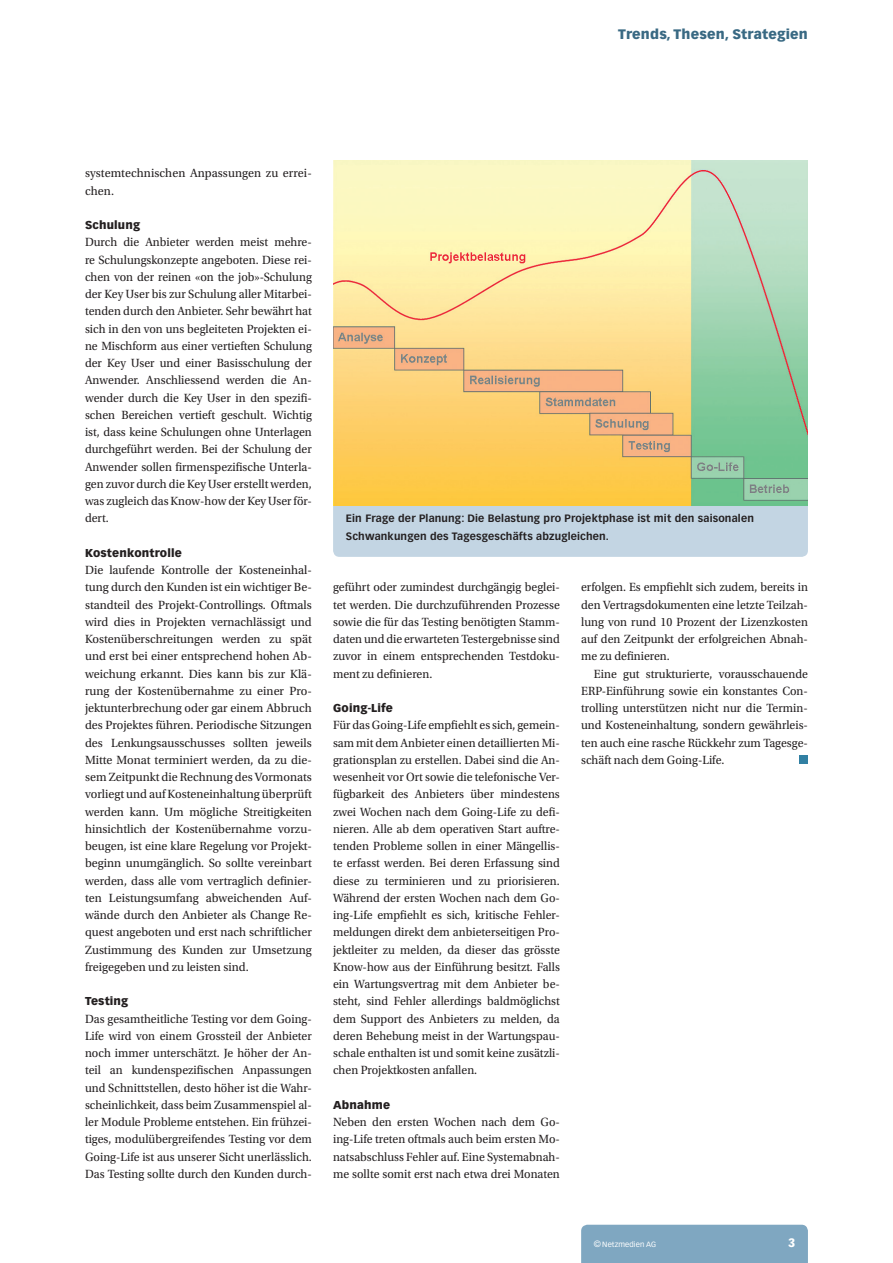
<style>
.page{position:relative;width:893px;height:1263px;background:#fff}
.page>*{position:absolute;margin:0;border:0;box-sizing:border-box;transform-origin:0 0}
.t1{font:900 13.5px "Vectora LT Std";letter-spacing:.015em;color:#396983}
.t2{font:12.45px/17.2px "Utopia Std";color:#231f20;text-align:justify;scale:.95 1}
.t3{font:12.45px/17.2px "Utopia Std";color:#231f20}
.t4{font:900 12px "Vectora LT Std";color:#fff}
.t5{font:900 11.25px "Vectora LT Std";letter-spacing:.015em;color:#231f20}
.t6{font:700 10.5px/17.2px "Vectora LT Std";letter-spacing:.015em;color:#231f20}
.t7{font:7.5px "Vectora LT Std";letter-spacing:.015em;color:#fff}
.s1{font-size:9px}
</style>
<div class="page">
<div style="left:333px;top:488px;width:475px;height:69px;background:#c3d5e3;border-radius:6px"></div>
<img style="left:333px;top:160px;width:475px;height:345px">
<div style="left:581px;top:1225px;width:227px;height:38px;background:#7fa7c1"></div>
<div style="left:799px;top:755px;width:9px;height:9px;background:#3180a3"></div>
<p class="t1" style="left:618px;top:26px;width:191px">Trends, Thesen, Strategien</p>
<p class="t3" style="left:85px;top:165px;width:228px">systemtechnischen Anpassungen zu errei&shy;chen.</p>
<p class="t5" style="left:85px;top:218px;width:57px">Schulung</p>
<p class="t2" style="left:85px;top:234px;width:240px">Durch die Anbieter werden meist mehre&shy;re Schulungskonzepte angeboten. Diese rei&shy;chen von der reinen «on the job»-Schulung der Key User bis zur Schulung aller Mitarbei&shy;tenden durch den Anbieter. Sehr bewährt hat sich in den von uns begleiteten Projekten ei&shy;ne Mischform aus einer vertieften Schulung der Key User und einer Basisschulung der Anwender. Anschliessend werden die An&shy;wender durch die Key User in den spezifi&shy;schen Bereichen vertieft geschult. Wichtig ist, dass keine Schulungen ohne Unterlagen durchgeführt werden. Bei der Schulung der Anwender sollen firmenspezifische Unterla&shy;gen zuvor durch die Key User erstellt werden, was zugleich das Know-how der Key User för&shy;dert.</p>
<p class="t5" style="left:85px;top:546px;width:98px">Kostenkontrolle</p>
<p class="t3" style="left:85px;top:562px;width:228px;text-align:justify">Die laufende Kontrolle der Kosteneinhal&shy;tung durch den Kunden ist ein wichtiger Be&shy;standteil des Projekt-Controllings. Oftmals wird dies in Projekten vernachlässigt und Kostenüberschreitungen werden zu spät und erst bei einer entsprechend hohen Ab&shy;weichung erkannt. Dies kann bis zur Klä&shy;rung der Kostenübernahme zu einer Pro&shy;jektunterbrechung oder gar einem Abbruch des Projektes führen. Periodische Sitzungen des Lenkungsausschusses sollten jeweils Mitte Monat terminiert werden, da zu die&shy;sem Zeitpunkt die Rechnung des Vormonats vorliegt und auf Kosteneinhaltung überprüft werden kann. Um mögliche Streitigkeiten hinsichtlich der Kostenübernahme vorzu&shy;beugen, ist eine klare Regelung vor Projekt&shy;beginn unumgänglich. So sollte vereinbart werden, dass alle vom vertraglich definier&shy;ten Leistungsumfang abweichenden Auf&shy;wände durch den Anbieter als Change Re&shy;quest angeboten und erst nach schriftlicher Zustimmung des Kunden zur Umsetzung freigegeben und zu leisten sind.</p>
<p class="t5" style="left:85px;top:994px;width:45px">Testing</p>
<p class="t2" style="left:85px;top:1010px;width:240px">Das gesamtheitliche Testing vor dem Going-Life wird von einem Grossteil der Anbieter noch immer unterschätzt. Je höher der An&shy;teil an kundenspezifischen Anpassungen und Schnittstellen, desto höher ist die Wahr&shy;scheinlichkeit, dass beim Zusammenspiel al&shy;ler Module Probleme entstehen. Ein frühzei&shy;tiges, modulübergreifendes Testing vor dem Going-Life ist aus unserer Sicht unerlässlich.<br>Das Testing sollte durch den Kunden durch-</p>
<p class="t6" style="left:346px;top:510px;width:410px">Ein Frage der Planung: Die Belastung pro Projektphase ist mit den saisonalen<br>Schwankungen des Tagesgeschäfts abzugleichen.</p>
<p class="t2" style="left:333px;top:579px;width:240px">geführt oder zumindest durchgängig beglei&shy;tet werden. Die durchzuführenden Prozesse sowie die für das Testing benötigten Stamm&shy;daten und die erwarteten Testergebnisse sind zuvor in einem entsprechenden Testdoku&shy;ment zu definieren.</p>
<p class="t5" style="left:333px;top:701px;width:61px">Going-Life</p>
<p class="t2" style="left:333px;top:717px;width:240px">Für das Going-Life empfiehlt es sich, gemein&shy;sam mit dem Anbieter einen detaillierten Mi&shy;grationsplan zu erstellen. Dabei sind die An&shy;wesenheit vor Ort sowie die telefonische Ver&shy;fügbarkeit des Anbieters über mindestens zwei Wochen nach dem Going-Life zu defi&shy;nieren. Alle ab dem operativen Start auftre&shy;tenden Probleme sollen in einer Mängellis&shy;te erfasst werden. Bei deren Erfassung sind diese zu terminieren und zu priorisieren.<br>Während der ersten Wochen nach dem Go&shy;ing-Life empfiehlt es sich, kritische Fehler&shy;meldungen direkt dem anbieterseitigen Pro&shy;jektleiter zu melden, da dieser das grösste Know-how aus der Einführung besitzt. Falls ein Wartungsvertrag mit dem Anbieter be&shy;steht, sind Fehler allerdings baldmöglichst dem Support des Anbieters zu melden, da deren Behebung meist in der Wartungspau&shy;schale enthalten ist und somit keine zusätzli&shy;chen Projektkosten anfallen.</p>
<p class="t5" style="left:333px;top:1098px;width:59px">Abnahme</p>
<p class="t2" style="left:333px;top:1114px;width:240px">Neben den ersten Wochen nach dem Go&shy;ing-Life treten oftmals auch beim ersten Mo&shy;natsabschluss Fehler auf. Eine Systemabnah&shy;me sollte somit erst nach etwa drei Monaten</p>
<p class="t2" style="left:581px;top:579px;width:240px">erfolgen. Es empfiehlt sich zudem, bereits in den Vertragsdokumenten eine letzte Teilzah&shy;lung von rund 10 Prozent der Lizenzkosten auf den Zeitpunkt der erfolgreichen Abnah&shy;me zu definieren.</p>
<p class="t2" style="left:581px;top:665px;width:240px;text-indent:13px">Eine gut strukturierte, vorausschauende ERP-Einführung sowie ein konstantes Con&shy;trolling unterstützen nicht nur die Termin&shy;und Kosteneinhaltung, sondern gewährleis&shy;ten auch eine rasche Rückkehr zum Tagesge&shy;schäft nach dem Going-Life.</p>
<p class="t7" style="left:594px;top:1239px;width:64px"><span class="s1">©</span>Netzmedien AG</p>
<p class="t4" style="left:788px;top:1235px;width:9px">3</p>
</div>
